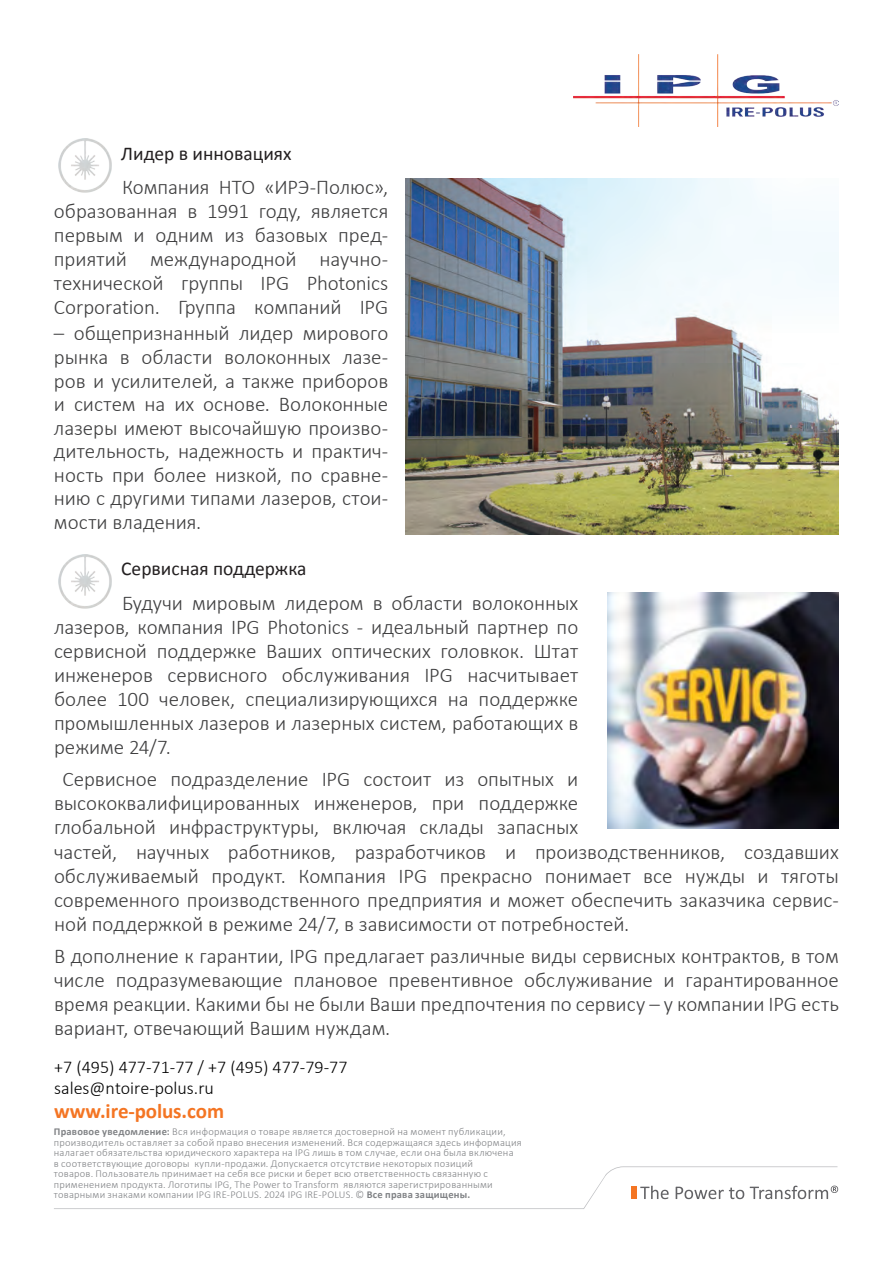
<style>
.page{position:relative;width:893px;height:1263px;background:#fff}
.page>*{position:absolute;margin:0;border:0;box-sizing:border-box;transform-origin:0 0}
.Paragraph_Style_5{font:300 21px/24px "Calibri";color:#3e3e3f;text-align:justify}
.t1{font:700 21px "Calibri";letter-spacing:-.005em;color:#f47523}
.t2{font:19.5px "Calibri";color:#231f20}
.t3{font:300 18px/21px "Calibri";color:#000}
.t4{font:300 10.5px/10.5px "Calibri";letter-spacing:.02em;color:#808285}
.s1{font-weight:700}
</style>
<div class="page">
<img style="left:573px;top:54px;width:266px;height:73px">
<svg style="left:54px;top:1166px;width:784px;height:43px"></svg>
<img style="left:58px;top:139px;width:53px;height:54px">
<img style="left:405px;top:179px;width:434px;height:355px">
<img style="left:58px;top:554px;width:53px;height:54px">
<img style="left:608px;top:593px;width:231px;height:236px">
<p class="t2" style="left:121px;top:141px;width:172px">Лидер в инновациях</p>
<p class="Paragraph_Style_5" style="left:54px;top:175px;width:336px;text-indent:68px">Компания НТО «ИРЭ-Полюс», образованная в 1991 году, является первым и одним из базовых пред-</p>
<p class="Paragraph_Style_5" style="left:54px;top:247px;width:336px">приятий международной научно&shy;технической группы IPG Photonics Corporation. Группа компаний IPG</p>
<p class="Paragraph_Style_5" style="left:54px;top:321px;width:336px">– общепризнанный лидер мирового рынка в области волоконных лазе-</p>
<p class="Paragraph_Style_5" style="left:54px;top:369px;width:336px">ров и усилителей, а также приборов</p>
<p class="Paragraph_Style_5" style="left:54px;top:392px;width:336px">и систем на их основе. Волоконные</p>
<p class="Paragraph_Style_5" style="left:54px;top:416px;width:336px">лазеры имеют высочайшую произво-</p>
<p class="Paragraph_Style_5" style="left:54px;top:439px;width:336px">дительность, надежность и практич-</p>
<p class="Paragraph_Style_5" style="left:54px;top:463px;width:336px">ность при более низкой, по сравне-</p>
<p class="Paragraph_Style_5" style="left:54px;top:486px;width:336px">нию с другими типами лазеров, стои-</p>
<p class="Paragraph_Style_5" style="left:54px;top:510px;width:149px">мости владения.</p>
<p class="t2" style="left:121px;top:556px;width:187px">Сервисная поддержка</p>
<p class="Paragraph_Style_5" style="left:54px;top:591px;width:526px;text-indent:68px">Будучи мировым лидером в области волоконных лазеров, компания IPG Photonics - идеальный партнер по сервисной поддержке Ваших оптических головкок. Штат инженеров сервисного обслуживания IPG насчитывает более 100 человек, специализирующихся на поддержке промышленных лазеров и лазерных систем, работающих в режиме 24/7.</p>
<p class="Paragraph_Style_5" style="left:54px;top:767px;width:526px;text-align:center">Сервисное подразделение IPG состоит из опытных и высококвалифицированных инженеров, при поддержке глобальной инфраструктуры, включая склады запасных</p>
<p class="Paragraph_Style_5" style="left:54px;top:840px;width:786px">частей, научных работников, разработчиков и производственников, создавших обслуживаемый продукт. Компания IPG прекрасно понимает все нужды и тяготы современного производственного предприятия и может обеспечить заказчика сервис-</p>
<p class="Paragraph_Style_5" style="left:54px;top:912px;width:577px">ной поддержкой в режиме 24/7, в зависимости от потребностей.</p>
<p class="Paragraph_Style_5" style="left:54px;top:944px;width:786px">В дополнение к гарантии, IPG предлагает различные виды сервисных контрактов, в том числе подразумевающие плановое превентивное обслуживание и гарантированное время реакции. Какими бы не были Ваши предпочтения по сервису – у компании IPG есть вариант, отвечающий Вашим нуждам.</p>
<p class="t3" style="left:54px;top:1056px;width:295px">+7 (495) 477-71-77 / +7 (495) 477-79-77 sales@ntoire-polus.ru</p>
<p class="t1" style="left:54px;top:1097px;width:171px">www.ire-polus.com</p>
<p class="t4" style="left:54px;top:1126px;width:469px"><span class="s1">Правовое уведомление:</span> Вся информация о товаре является достоверной на момент публикации, производитель оставляет за собой право внесения изменений. Вся содержащаяся здесь информация налагает обязательства юридического характера на IPG лишь в том случае, если она была включена<br>в соответствующие договоры купли-продажи. Допускается отсутствие некоторых позиций<br>товаров. Пользователь принимает на себя все риски и берет всю ответственность связанную с применением продукта. Логотипы IPG, The Power to Transform являются зарегистрированными товарными знаками компании IPG IRE-POLUS. 2024 IPG IRE-POLUS. © <span class="s1">Все права защищены.</span></p>
</div>
